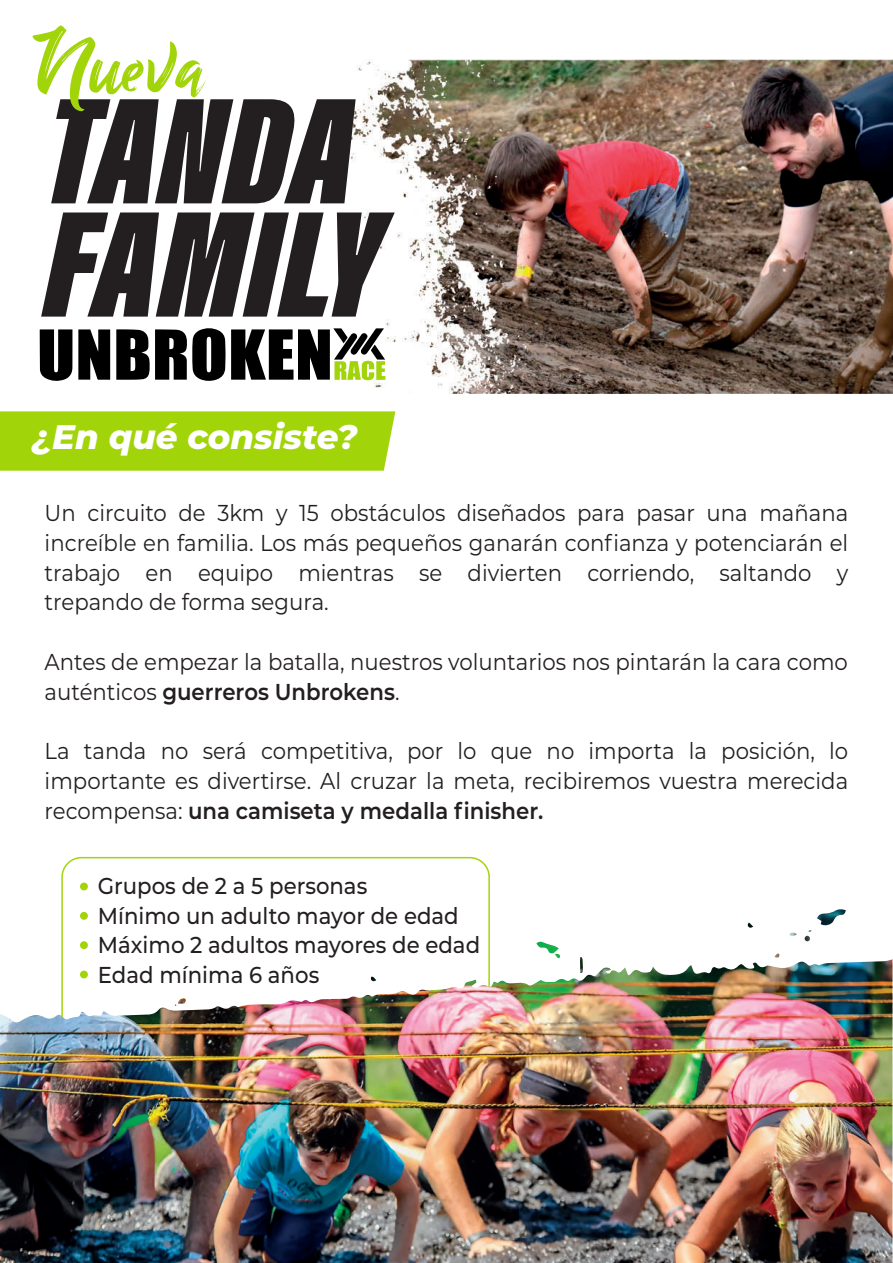
<style>
.page{position:relative;width:893px;height:1263px;background:#fff}
.page>*{position:absolute;margin:0;border:0;box-sizing:border-box;transform-origin:0 0}
.t1{font:italic 800 34.05px "Montserrat";color:#fff}
.t2{font:22.95px/29.7px "Montserrat";color:#231f20;text-align:justify;scale:.93 1}
.t3{font:500 22.95px/29.7px "Montserrat";color:#231f20;scale:.93 1}
.s1{font-weight:600}
</style>
<div class="page">
<div style="left:0;top:411px;width:395px;height:60px;background:#a2d40a"></div>
<img style="left:339px;top:60px;width:554px;height:334px">
<img style="left:0;top:1028px;width:892px;height:235px">
<img style="left:0;top:856px;width:893px;height:172px">
<svg style="left:40px;top:329px;width:32px;height:52px;background:#282829"></svg>
<svg style="left:78px;top:329px;width:32px;height:51px;background:#212122"></svg>
<svg style="left:116px;top:327px;width:269px;height:54px"></svg>
<svg style="left:41px;top:212px;width:354px;height:105px"></svg>
<svg style="left:32px;top:25px;width:324px;height:178px"></svg>
<svg style="left:61px;top:857px;width:429px;height:160px"></svg>
<h1 class="t1" style="left:32px;top:412px;width:327px">¿En qué consiste?</h1>
<p class="t2" style="left:45px;top:497px;width:866px">Un circuito de 3km y 15 obstáculos diseñados para pasar una mañana increíble en familia. Los más pequeños ganarán confianza y potenciarán el trabajo en equipo mientras se divierten corriendo, saltando y trepando de forma segura.</p>
<p class="t2" style="left:45px;top:646px;width:865px">Antes de empezar la batalla, nuestros voluntarios nos pintarán la cara como auténticos <span class="s1">guerreros Unbrokens</span>.</p>
<p class="t2" style="left:45px;top:735px;width:866px">La tanda no será competitiva, por lo que no importa la posición, lo importante es divertirse. Al cruzar la meta, recibiremos vuestra merecida recompensa: <span class="s1">una camiseta y medalla finisher.</span></p>
<p class="t3" style="left:98px;top:870px;width:413px">Grupos de 2 a 5 personas<br>Mínimo un adulto mayor de edad<br>Máximo 2 adultos mayores de edad<br>Edad mínima 6 años</p>
</div>
